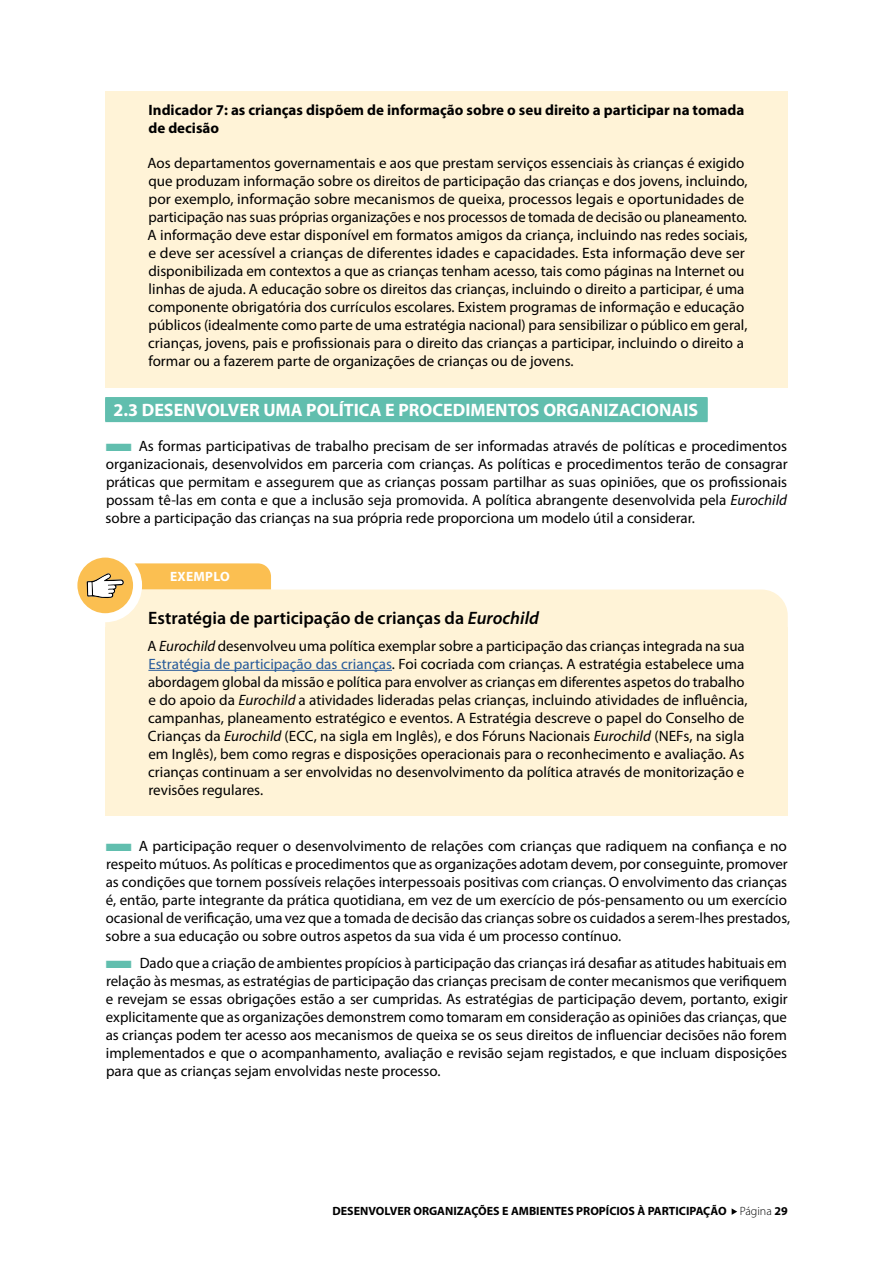
<style>
.page{position:relative;width:893px;height:1263px;background:#fff}
.page>*{position:absolute;margin:0;border:0;box-sizing:border-box;transform-origin:0 0}
.t1{font:700 18px "Myriad Pro";color:#fff}
.t2{font:600 18px "Myriad Pro";color:#000}
.t3{font:15px/18px "Myriad Pro";color:#000}
.t4{font:700 15px/18px "Myriad Pro";color:#000}
.t5{font:700 13.5px "Myriad Pro";letter-spacing:.02em;color:#fff}
.t6{font:700 12px "Myriad Pro";color:#000}
.s1{color:#61beae}
.s2{font-style:italic}
.s3{color:#275b9b}
.s4{font-weight:300}
</style>
<div class="page">
<svg style="left:732px;top:1208px;width:5px;height:7px"></svg>
<div style="left:105px;top:91px;width:683px;height:63px;background:#fff3d7"></div>
<div style="left:105px;top:144px;width:683px;height:244px;background:#fff3d7"></div>
<div style="left:105px;top:398px;width:602px;height:24px;background:#61beae"></div>
<div style="left:105px;top:397px;width:602px;height:24px;background:#61beae"></div>
<div style="left:105px;top:627px;width:683px;height:188px;background:#fff3d7"></div>
<hr style="left:148px;top:670px;width:244px;height:1px;background:#275b9b">
<svg style="left:73px;top:553px;width:65px;height:65px"></svg>
<svg style="left:87px;top:563px;width:701px;height:64px"></svg>
<svg style="left:88px;top:582px;width:4px;height:13px"></svg>
<div style="left:68px;top:549px;width:74px;height:73px;border:9px solid #fff;border-radius:50%"></div>
<p class="t4" style="left:148px;top:101px;width:597px">Indicador 7: as crianças dispõem de informação sobre o seu direito a participar na tomada de decisão</p>
<p class="t3" style="left:147px;top:154px;width:602px">Aos departamentos governamentais e aos que prestam serviços essenciais às crianças é exigido que produzam informação sobre os direitos de participação das crianças e dos jovens, incluindo, por exemplo, informação sobre mecanismos de queixa, processos legais e oportunidades de participação nas suas próprias organizações e nos processos de tomada de decisão ou planeamento.<br>A informação deve estar disponível em formatos amigos da criança, incluindo nas redes sociais, e deve ser acessível a crianças de diferentes idades e capacidades. Esta informação deve ser disponibilizada em contextos a que as crianças tenham acesso, tais como páginas na Internet ou linhas de ajuda. A educação sobre os direitos das crianças, incluindo o direito a participar, é uma componente obrigatória dos currículos escolares. Existem programas de informação e educação públicos (idealmente como parte de uma estratégia nacional) para sensibilizar o público em geral, crianças, jovens, pais e profissionais para o direito das crianças a participar, incluindo o direito a formar ou a fazerem parte de organizações de crianças ou de jovens.</p>
<p class="t1" style="left:114px;top:398px;width:586px">2.3 DESENVOLVER UMA POLÍTICA E PROCEDIMENTOS ORGANIZACIONAIS</p>
<p class="t3" style="left:105px;top:436px;width:684px;text-align:justify"><span class="s1">■</span> As formas participativas de trabalho precisam de ser informadas através de políticas e procedimentos organizacionais, desenvolvidos em parceria com crianças. As políticas e procedimentos terão de consagrar práticas que permitam e assegurem que as crianças possam partilhar as suas opiniões, que os profissionais possam tê-las em conta e que a inclusão seja promovida. A política abrangente desenvolvida pela <span class="s2">Eurochild </span>sobre a participação das crianças na sua própria rede proporciona um modelo útil a considerar.</p>
<p class="t5" style="left:170px;top:567px;width:61px">EXEMPLO</p>
<p class="t2" style="left:148px;top:607px;width:392px">Estratégia de participação de crianças da <span class="s2">Eurochild</span></p>
<p class="t3" style="left:147px;top:636px;width:602px">A <span class="s2">Eurochild</span> desenvolveu uma política exemplar sobre a participação das crianças integrada na sua <span class="s3">Estratégia de participação das crianças</span>. Foi cocriada com crianças. A estratégia estabelece uma abordagem global da missão e política para envolver as crianças em diferentes aspetos do trabalho e do apoio da <span class="s2">Eurochild</span> a atividades lideradas pelas crianças, incluindo atividades de influência, campanhas, planeamento estratégico e eventos. A Estratégia descreve o papel do Conselho de Crianças da <span class="s2">Eurochild</span> (ECC, na sigla em Inglês), e dos Fóruns Nacionais <span class="s2">Eurochild</span> (NEFs, na sigla em Inglês), bem como regras e disposições operacionais para o reconhecimento e avaliação. As crianças continuam a ser envolvidas no desenvolvimento da política através de monitorização e revisões regulares.</p>
<p class="t3" style="left:105px;top:837px;width:686px"><span class="s1">■</span> A participação requer o desenvolvimento de relações com crianças que radiquem na confiança e no respeito mútuos. As políticas e procedimentos que as organizações adotam devem, por conseguinte, promover as condições que tornem possíveis relações interpessoais positivas com crianças. O envolvimento das crianças é, então, parte integrante da prática quotidiana, em vez de um exercício de pós-pensamento ou um exercício ocasional de verificação, uma vez que a tomada de decisão das crianças sobre os cuidados a serem-lhes prestados, sobre a sua educação ou sobre outros aspetos da sua vida é um processo contínuo.</p>
<p class="t3" style="left:105px;top:953px;width:684px;text-align:justify"><span class="s1">■</span> Dado que a criação de ambientes propícios à participação das crianças irá desafiar as atitudes habituais em relação às mesmas, as estratégias de participação das crianças precisam de conter mecanismos que verifiquem e revejam se essas obrigações estão a ser cumpridas. As estratégias de participação devem, portanto, exigir explicitamente que as organizações demonstrem como tomaram em consideração as opiniões das crianças, que as crianças podem ter acesso aos mecanismos de queixa se os seus direitos de influenciar decisões não forem implementados e que o acompanhamento, avaliação e revisão sejam registados, e que incluam disposições para que as crianças sejam envolvidas neste processo.</p>
<p class="t6" style="left:332px;top:1203px;width:457px">DESENVOLVER ORGANIZAÇÕES E AMBIENTES PROPÍCIOS À PARTICIPAÇÃO <span class="s4">Página</span> 29</p>
</div>
